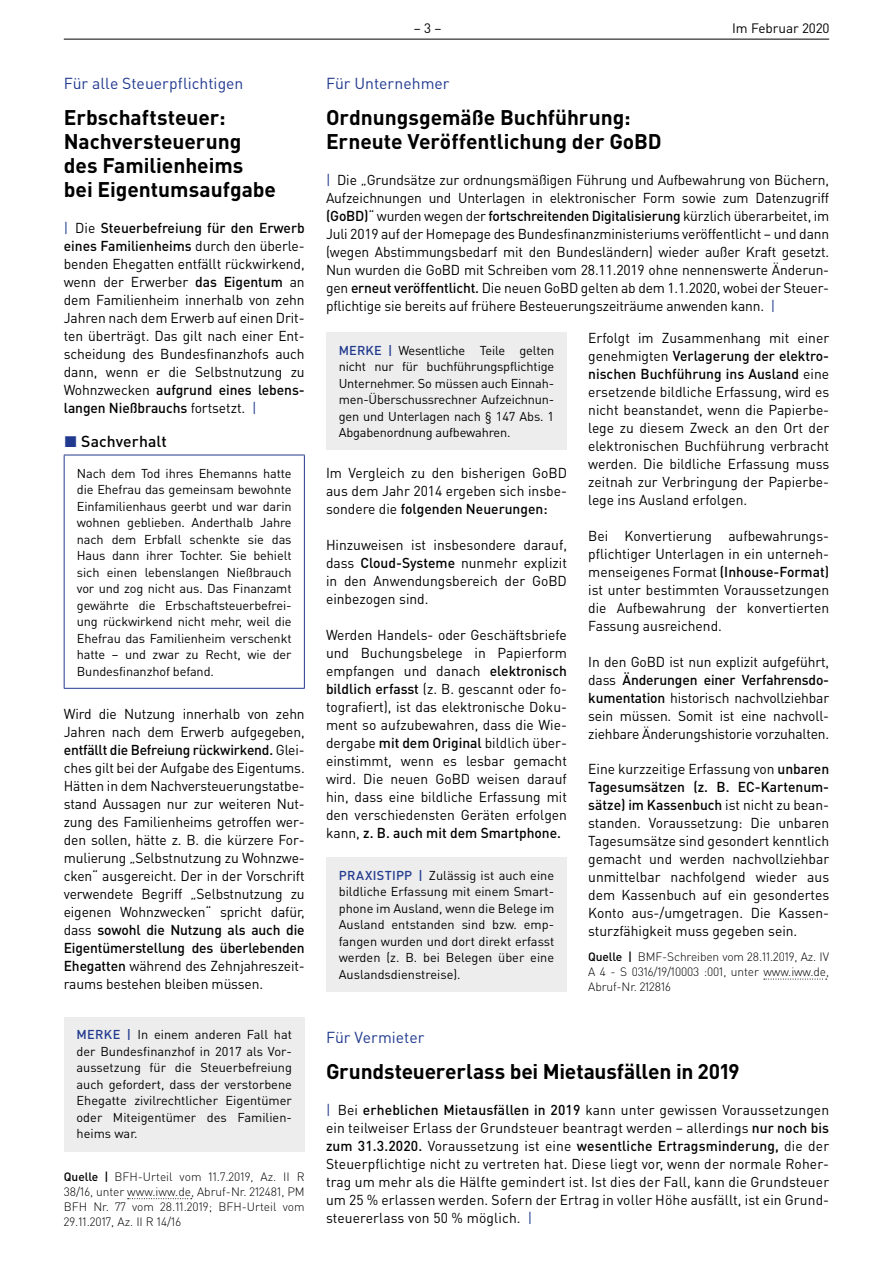
<style>
.page{position:relative;width:893px;height:1263px;background:#fff}
.page>*{position:absolute;margin:0;border:0;box-sizing:border-box;transform-origin:0 0}
.t1{font:700 21px/24px "DIN Pro";letter-spacing:-.005em;color:#000}
.t2{font:15.75px "DIN Pro";color:#213a8f}
.t3{font:500 15.75px "DIN Pro";letter-spacing:.005em;color:#000}
.t4{font:14.25px/18px "DIN Pro";color:#000;text-align:justify}
.t5{font:13.5px "DIN Pro";color:#000}
.t6{font:12.75px/16.5px "DIN Pro";letter-spacing:-.01em;color:#000;text-align:justify}
.t7{font:300 12px/15px "DIN Pro";letter-spacing:-.01em;color:#000;text-align:justify}
.s1{color:#213a8f}
.s2{font-weight:500}
.s3{font-weight:500;color:#213a8f}
</style>
<div class="page">
<hr style="left:64px;top:39px;width:765px;height:1px;background:#000">
<div style="left:326px;top:332px;width:241px;height:118px;background:#ededed"></div>
<div style="left:326px;top:857px;width:241px;height:135px;background:#ededed"></div>
<svg style="left:764px;top:979px;width:63px;height:1px"></svg>
<svg style="left:128px;top:1198px;width:64px;height:1px"></svg>
<hr style="left:64px;top:455px;width:241px;height:1px;background:#213a8f">
<hr style="left:64px;top:455px;width:1px;height:233px;background:#213a8f">
<hr style="left:304px;top:455px;width:1px;height:233px;background:#213a8f">
<hr style="left:64px;top:688px;width:241px;height:1px;background:#213a8f">
<div style="left:64px;top:1017px;width:241px;height:134px;background:#ededed"></div>
<p class="t2" style="left:64px;top:73px;width:181px">Für alle Steuerpflichtigen</p>
<h1 class="t1" style="left:64px;top:105px;width:214px">Erbschaftsteuer:<br>Nachversteuerung des Familienheims bei Eigentumsaufgabe</h1>
<p class="t4" style="left:64px;top:219px;width:242px"><span class="s1">|</span> Die <span class="s2">Steuerbefreiung für den Erwerb eines Familienheims</span> durch den überle&shy;benden Ehegatten entfällt rückwirkend, wenn der Erwerber <span class="s2">das Eigentum</span> an dem Familienheim innerhalb von zehn Jahren nach dem Erwerb auf einen Drit&shy;ten überträgt. Das gilt nach einer Ent&shy;scheidung des Bundesfinanzhofs auch dann, wenn er die Selbstnutzung zu Wohnzwecken <span class="s2">aufgrund eines lebens&shy;langen Nießbrauchs</span> fortsetzt. <span class="s1">|</span></p>
<p class="t3" style="left:64px;top:430px;width:104px"><span class="s1">◼</span> Sachverhalt</p>
<p class="t6" style="left:77px;top:464px;width:216px">Nach dem Tod ihres Ehemanns hatte die Ehefrau das gemeinsam bewohnte Einfamilienhaus geerbt und war darin wohnen geblieben. Anderthalb Jahre nach dem Erbfall schenkte sie das Haus dann ihrer Tochter. Sie behielt sich einen lebenslangen Nießbrauch vor und zog nicht aus. Das Finanzamt gewährte die Erbschaftsteuerbefrei&shy;ung rückwirkend nicht mehr, weil die Ehefrau das Familienheim verschenkt hatte – und zwar zu Recht, wie der Bundesfinanzhof befand.</p>
<p class="t4" style="left:64px;top:705px;width:242px">Wird die Nutzung innerhalb von zehn Jahren nach dem Erwerb aufgegeben, <span class="s2">entfällt die Befreiung rückwirkend.</span> Glei&shy;ches gilt bei der Aufgabe des Eigentums.<br>Hätten in dem Nachversteuerungstatbe&shy;stand Aussagen nur zur weiteren Nut&shy;zung des Familienheims getroffen wer&shy;den sollen, hätte z. B. die kürzere For&shy;mulierung „Selbstnutzung zu Wohnzwe&shy;cken“ ausgereicht. Der in der Vorschrift verwendete Begriff „Selbstnutzung zu eigenen Wohnzwecken“ spricht dafür, dass <span class="s2">sowohl die Nutzung als auch die Eigentümerstellung des überlebenden Ehegatten</span> während des Zehnjahreszeit&shy;raums bestehen bleiben müssen.</p>
<p class="t6" style="left:77px;top:1026px;width:217px"><span class="s3">MERKE |</span> In einem anderen Fall hat der Bundesfinanzhof in 2017 als Vor&shy;aussetzung für die Steuerbefreiung auch gefordert, dass der verstorbene Ehegatte zivilrechtlicher Eigentümer oder Miteigentümer des Familien&shy;heims war.</p>
<p class="t7" style="left:64px;top:1168px;width:242px"><span class="s2">Quelle |</span> BFH-Urteil vom 11.7.2019, Az. II R 38/16, unter www.iww.de, Abruf-Nr. 212481, PM BFH Nr. 77 vom 28.11.2019; BFH-Urteil vom 29.11.2017, Az. II R 14/16</p>
<p class="t5" style="left:414px;top:19px;width:29px">– 3 –</p>
<p class="t5" style="left:732px;top:19px;width:99px">Im Februar 2020</p>
<p class="t2" style="left:326px;top:73px;width:125px">Für Unternehmer</p>
<h1 class="t1" style="left:326px;top:105px;width:337px">Ordnungsgemäße Buchführung:<br>Erneute Veröffentlichung der GoBD</h1>
<p class="t4" style="left:326px;top:171px;width:505px"><span class="s1">|</span> Die „Grundsätze zur ordnungsmäßigen Führung und Aufbewahrung von Büchern, Aufzeichnungen und Unterlagen in elektronischer Form sowie zum Datenzugriff <span class="s2">(GoBD)</span>“ wurden wegen der <span class="s2">fortschreitenden Digitalisierung</span> kürzlich überarbeitet, im Juli 2019 auf der Homepage des Bundesfinanzministeriums veröffentlicht – und dann (wegen Abstimmungsbedarf mit den Bundesländern) wieder außer Kraft gesetzt.<br>Nun wurden die GoBD mit Schreiben vom 28.11.2019 ohne nennenswerte Änderun&shy;gen <span class="s2">erneut veröffentlicht.</span> Die neuen GoBD gelten ab dem 1.1.2020, wobei der Steuer&shy;pflichtige sie bereits auf frühere Besteuerungszeiträume anwenden kann. <span class="s1">|</span></p>
<p class="t6" style="left:339px;top:341px;width:217px"><span class="s3">MERKE |</span> Wesentliche Teile gelten nicht nur für buchführungspflichtige Unternehmer. So müssen auch Einnah&shy;men-Überschussrechner Aufzeichnun&shy;gen und Unterlagen nach § 147 Abs. 1<br>Abgabenordnung aufbewahren.</p>
<p class="t4" style="left:326px;top:464px;width:242px">Im Vergleich zu den bisherigen GoBD aus dem Jahr 2014 ergeben sich insbe&shy;sondere die <span class="s2">folgenden Neuerungen:</span></p>
<p class="t4" style="left:326px;top:536px;width:242px">Hinzuweisen ist insbesondere darauf, dass <span class="s2">Cloud-Systeme</span> nunmehr explizit in den Anwendungsbereich der GoBD einbezogen sind.</p>
<p class="t4" style="left:326px;top:626px;width:242px">Werden Handels- oder Geschäftsbriefe und Buchungsbelege in Papierform empfangen und danach <span class="s2">elektronisch bildlich erfasst</span> (z. B. gescannt oder fo&shy;tografiert), ist das elektronische Doku&shy;ment so aufzubewahren, dass die Wie&shy;dergabe <span class="s2">mit dem Original</span> bildlich über&shy;einstimmt, wenn es lesbar gemacht wird. Die neuen GoBD weisen darauf hin, dass eine bildliche Erfassung mit den verschiedensten Geräten erfolgen kann, <span class="s2">z. B. auch mit dem Smartphone.</span></p>
<p class="t6" style="left:339px;top:866px;width:217px"><span class="s3">PRAXISTIPP |</span> Zulässig ist auch eine bildliche Erfassung mit einem Smart&shy;phone im Ausland, wenn die Belege im Ausland entstanden sind bzw. emp&shy;fangen wurden und dort direkt erfasst werden (z. B. bei Belegen über eine Auslandsdienstreise).</p>
<p class="t4" style="left:588px;top:328px;width:242px">Erfolgt im Zusammenhang mit einer genehmigten <span class="s2">Verlagerung der elektro&shy;nischen Buchführung ins Ausland</span> eine ersetzende bildliche Erfassung, wird es nicht beanstandet, wenn die Papierbe&shy;lege zu diesem Zweck an den Ort der elektronischen Buchführung verbracht werden. Die bildliche Erfassung muss zeitnah zur Verbringung der Papierbe&shy;lege ins Ausland erfolgen.</p>
<p class="t4" style="left:588px;top:526px;width:242px">Bei Konvertierung aufbewahrungs&shy;pflichtiger Unterlagen in ein unterneh&shy;menseigenes Format <span class="s2">(Inhouse-Format) </span>ist unter bestimmten Voraussetzungen die Aufbewahrung der konvertierten Fassung ausreichend.</p>
<p class="t4" style="left:588px;top:652px;width:242px">In den GoBD ist nun explizit aufgeführt, dass <span class="s2">Änderungen einer Verfahrensdo&shy;kumentation</span> historisch nachvollziehbar sein müssen. Somit ist eine nachvoll&shy;ziehbare Änderungshistorie vorzuhalten.</p>
<p class="t4" style="left:588px;top:759px;width:242px">Eine kurzzeitige Erfassung von <span class="s2">unbaren Tagesumsätzen (z. B. EC-Kartenum&shy;sätze) im Kassenbuch</span> ist nicht zu bean&shy;standen. Voraussetzung: Die unbaren Tagesumsätze sind gesondert kenntlich gemacht und werden nachvollziehbar unmittelbar nachfolgend wieder aus dem Kassenbuch auf ein gesondertes Konto aus-/umgetragen. Die Kassen&shy;sturzfähigkeit muss gegeben sein.</p>
<p class="t7" style="left:588px;top:949px;width:242px"><span class="s2">Quelle |</span> BMF-Schreiben vom 28.11.2019, Az. IV A 4 - S 0316/19/10003 :001, unter www.iww.de, Abruf-Nr. 212816</p>
<p class="t2" style="left:326px;top:1027px;width:100px">Für Vermieter</p>
<h1 class="t1" style="left:326px;top:1059px;width:415px">Grundsteuererlass bei Mietausfällen in 2019</h1>
<p class="t4" style="left:326px;top:1101px;width:505px"><span class="s1">|</span> Bei <span class="s2">erheblichen Mietausfällen in 2019</span> kann unter gewissen Voraussetzungen ein teilweiser Erlass der Grundsteuer beantragt werden – allerdings <span class="s2">nur noch bis zum 31.3.2020.</span> Voraussetzung ist eine <span class="s2">wesentliche Ertragsminderung,</span> die der Steuerpflichtige nicht zu vertreten hat. Diese liegt vor, wenn der normale Roher&shy;trag um mehr als die Hälfte gemindert ist. Ist dies der Fall, kann die Grundsteuer um 25 % erlassen werden. Sofern der Ertrag in voller Höhe ausfällt, ist ein Grund&shy;steuererlass von 50 % möglich. <span class="s1">|</span></p>
</div>
